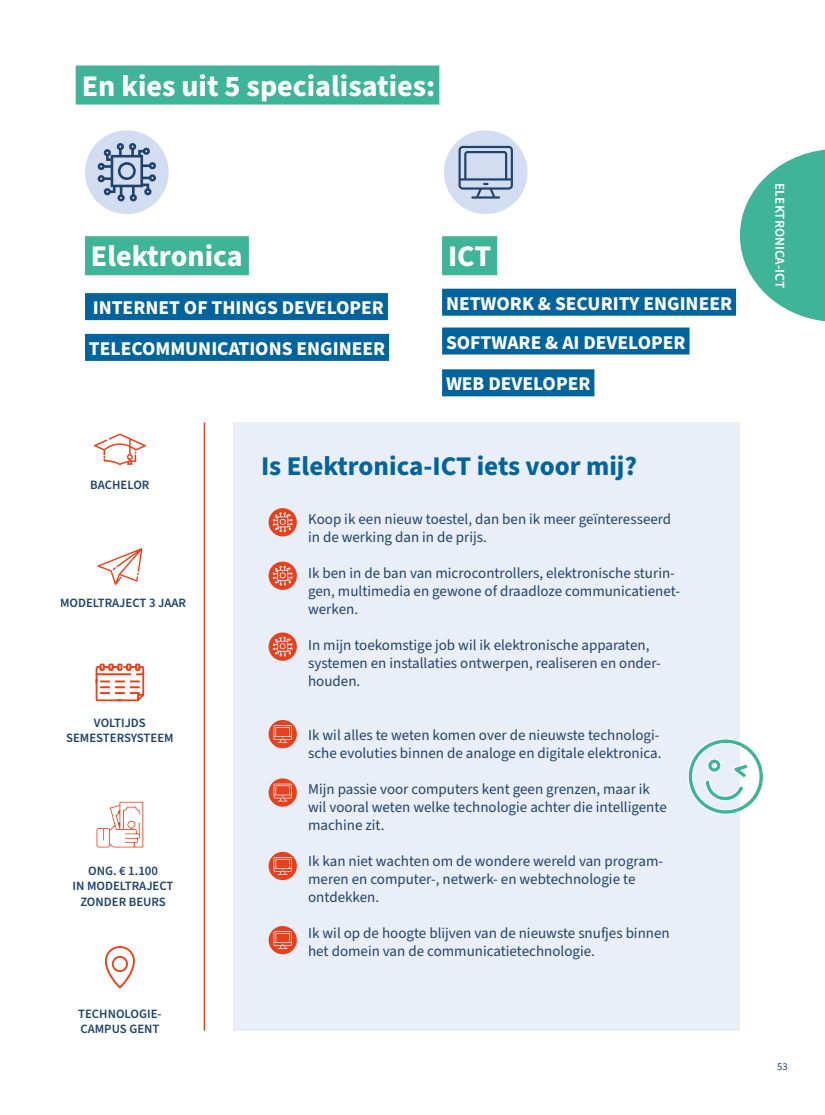
<style>
.page{position:relative;width:825px;height:1115px;background:#fff}
.page>*{position:absolute;margin:0;border:0;box-sizing:border-box;transform-origin:0 0}
.t1{font:700 30px "Source Sans Pro";color:#fff}
.t2{font:700 27px "Source Sans Pro";color:#00649c}
.t3{font:700 19.5px/41.8px "Source Sans Pro";color:#fff}
.t4{font:15px/18px "Source Sans Pro";color:#21436b}
.t5{font:600 13.5px "Source Sans Pro";color:#fff}
.t6{font:600 12.75px/15.3px "Source Sans Pro";color:#21436b;text-align:center}
.t7{font:10.5px "Source Sans Pro";color:#21436b}
</style>
<div class="page">
<div style="left:234px;top:422px;width:506px;height:608px;background:#e9eef9"></div>
<svg style="left:688px;top:739px;width:76px;height:75px"></svg>
<div style="left:76px;top:65px;width:363px;height:39px;background:#3fb498"></div>
<div style="left:85px;top:293px;width:303px;height:27px;background:#00649c"></div>
<div style="left:442px;top:288px;width:294px;height:27px;background:#00649c"></div>
<div style="left:85px;top:334px;width:304px;height:27px;background:#00649c"></div>
<div style="left:442px;top:327px;width:247px;height:27px;background:#00649c"></div>
<div style="left:442px;top:369px;width:152px;height:27px;background:#00649c"></div>
<svg style="left:94px;top:433px;width:52px;height:32px"></svg>
<svg style="left:96px;top:663px;width:48px;height:38px"></svg>
<svg style="left:96px;top:801px;width:48px;height:47px"></svg>
<svg style="left:97px;top:548px;width:45px;height:37px"></svg>
<hr style="left:204px;top:422px;width:1px;height:608px;background:#e7411c">
<div style="left:444px;top:130px;width:84px;height:84px;background:#d3ddf2;border-radius:50%"></div>
<svg style="left:458px;top:146px;width:55px;height:52px"></svg>
<svg style="left:740px;top:149px;width:85px;height:173px"></svg>
<div style="left:85px;top:236px;width:164px;height:39px;background:#3fb498"></div>
<div style="left:442px;top:236px;width:55px;height:39px;background:#3fb498"></div>
<svg style="left:105px;top:946px;width:30px;height:42px"></svg>
<div style="left:85px;top:130px;width:84px;height:84px;background:#d3ddf2;border-radius:50%"></div>
<svg style="left:98px;top:143px;width:58px;height:58px"></svg>
<svg style="left:269px;top:508px;width:28px;height:28px"></svg>
<svg style="left:269px;top:561px;width:28px;height:28px"></svg>
<svg style="left:269px;top:632px;width:28px;height:28px"></svg>
<svg style="left:269px;top:720px;width:28px;height:28px"></svg>
<svg style="left:269px;top:778px;width:28px;height:28px"></svg>
<svg style="left:269px;top:851px;width:28px;height:28px"></svg>
<svg style="left:269px;top:926px;width:28px;height:27px"></svg>
<h1 class="t1" style="left:82px;top:65px;width:355px">En kies uit 5 specialisaties:</h1>
<h1 class="t1" style="left:91px;top:236px;width:153px">Elektronica</h1>
<h1 class="t1" style="left:448px;top:236px;width:45px">ICT</h1>
<h3 class="t3" style="left:93px;top:287px;width:293px">INTERNET OF THINGS DEVELOPER</h3>
<h3 class="t3" style="left:446px;top:283px;width:288px">NETWORK &amp; SECURITY ENGINEER</h3>
<h3 class="t3" style="left:89px;top:328px;width:298px">TELECOMMUNICATIONS ENGINEER</h3>
<h3 class="t3" style="left:446px;top:321px;width:241px">SOFTWARE &amp; AI DEVELOPER<br>WEB DEVELOPER</h3>
<p class="t6" style="left:90px;top:477px;width:61px">BACHELOR</p>
<p class="t6" style="left:60px;top:595px;width:128px">MODELTRAJECT 3 JAAR</p>
<p class="t6" style="left:66px;top:714px;width:109px">VOLTIJDS<br>SEMESTERSYSTEEM</p>
<p class="t6" style="left:73px;top:863px;width:102px">ONG. € 1.100<br>IN MODELTRAJECT<br>ZONDER BEURS</p>
<p class="t6" style="left:78px;top:1006px;width:85px;text-align:left">TECHNOLOGIE-<br>CAMPUS GENT</p>
<h2 class="t2" style="left:261px;top:447px;width:378px">Is Elektronica-ICT iets voor mij?</h2>
<p class="t4" style="left:308px;top:510px;width:365px">Koop ik een nieuw toestel, dan ben ik meer geïnteresseerd in de werking dan in de prijs.</p>
<p class="t4" style="left:308px;top:564px;width:373px">Ik ben in de ban van microcontrollers, elektronische sturin&shy;gen, multimedia en gewone of draadloze communicatienet&shy;werken.</p>
<p class="t4" style="left:308px;top:636px;width:354px">In mijn toekomstige job wil ik elektronische apparaten, systemen en installaties ontwerpen, realiseren en onder&shy;houden.</p>
<p class="t4" style="left:308px;top:726px;width:355px">Ik wil alles te weten komen over de nieuwste technologi&shy;sche evoluties binnen de analoge en digitale elektronica.</p>
<p class="t4" style="left:308px;top:780px;width:360px">Mijn passie voor computers kent geen grenzen, maar ik wil vooral weten welke technologie achter die intelligente machine zit.</p>
<p class="t4" style="left:308px;top:852px;width:356px">Ik kan niet wachten om de wondere wereld van program&shy;meren en computer-, netwerk- en webtechnologie te ontdekken.</p>
<p class="t4" style="left:308px;top:924px;width:363px">Ik wil op de hoogte blijven van de nieuwste snufjes binnen het domein van de communicatietechnologie.</p>
<p class="t5" style="left:789px;top:183px;width:106px;rotate:90deg">ELEKTRONICA-ICT</p>
<p class="t7" style="left:777px;top:1059px;width:12px">53</p>
</div>
